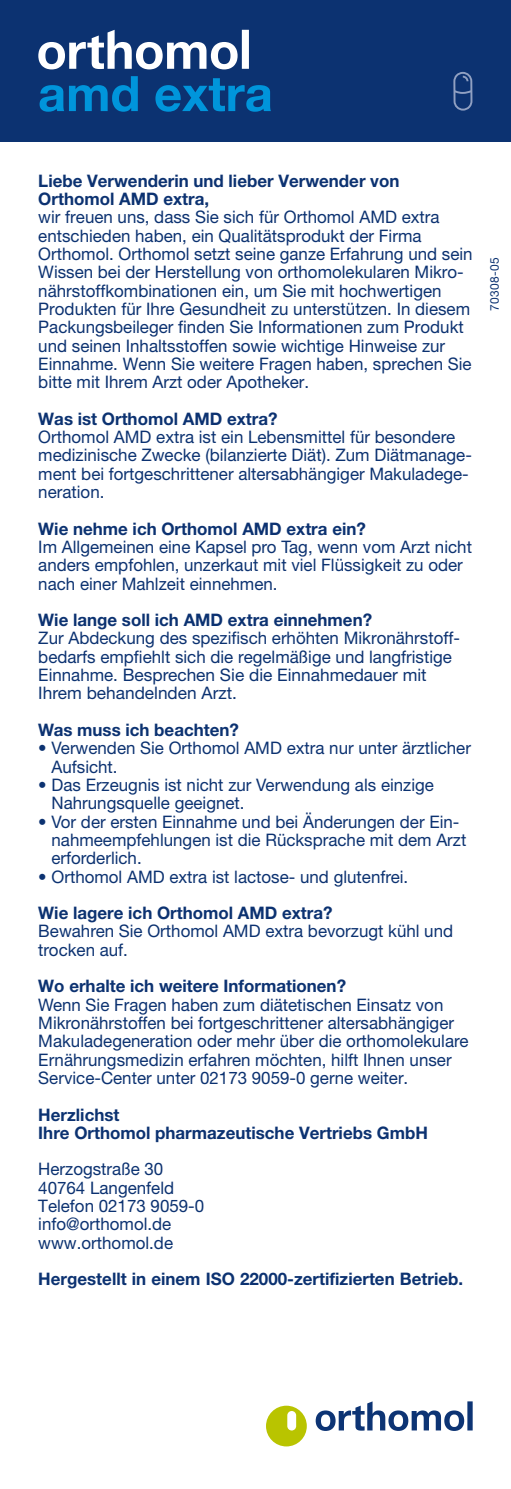
<style>
.page{position:relative;width:511px;height:1489px;background:#fff}
.page>*{position:absolute;margin:0;border:0;box-sizing:border-box;transform-origin:0 0}
.t1{font:17.25px/18.3px "Helvetica Neue LT Pro";color:#0c3271}
.t2{font:700 17.25px/18.3px "Helvetica Neue LT Pro";color:#0c3271}
.t3{font:12px "Helvetica Neue LT Pro";letter-spacing:.03em;color:#0c3271}
</style>
<div class="page">
<div style="left:0;top:0;width:510px;height:142px;background:#0c3271"></div>
<svg style="left:266px;top:1405px;width:40px;height:41px"></svg>
<svg style="left:315px;top:1401px;width:149px;height:29px"></svg>
<div style="left:467px;top:1401px;width:5px;height:29px;background:#0d3474"></div>
<svg style="left:453px;top:72px;width:19px;height:39px"></svg>
<svg style="left:38px;top:30px;width:199px;height:39px"></svg>
<div style="left:241px;top:30px;width:8px;height:39px;background:#fff"></div>
<svg style="left:40px;top:76px;width:98px;height:36px"></svg>
<svg style="left:155px;top:78px;width:116px;height:34px"></svg>
<p class="t2" style="left:38px;top:171px;width:362px">Liebe Verwenderin und lieber Verwender von<br>Orthomol AMD extra,</p>
<p class="t1" style="left:38px;top:208px;width:435px">wir freuen uns, dass Sie sich für Orthomol AMD extra entschieden haben, ein Qualitätsprodukt der Firma Orthomol. Orthomol setzt seine ganze Erfahrung und sein Wissen bei der Herstellung von orthomolekularen Mikro&shy;nährstoffkombinationen ein, um Sie mit hochwertigen Produkten für Ihre Gesundheit zu unterstützen. In diesem Packungsbeileger finden Sie Informationen zum Produkt und seinen Inhaltsstoffen sowie wichtige Hinweise zur Einnahme. Wenn Sie weitere Fragen haben, sprechen Sie bitte mit Ihrem Arzt oder Apotheker.</p>
<p class="t2" style="left:38px;top:409px;width:240px">Was ist Orthomol AMD extra?</p>
<p class="t1" style="left:38px;top:427px;width:434px">Orthomol AMD extra ist ein Lebensmittel für besondere medizinische Zwecke (bilanzierte Diät). Zum Diätmanage&shy;ment bei fortgeschrittener altersabhängiger Makuladege&shy;neration.</p>
<p class="t2" style="left:38px;top:519px;width:329px">Wie nehme ich Orthomol AMD extra ein?</p>
<p class="t1" style="left:38px;top:537px;width:435px">Im Allgemeinen eine Kapsel pro Tag, wenn vom Arzt nicht anders empfohlen, unzerkaut mit viel Flüssigkeit zu oder nach einer Mahlzeit einnehmen.</p>
<p class="t2" style="left:38px;top:610px;width:335px">Wie lange soll ich AMD extra einnehmen?</p>
<p class="t1" style="left:38px;top:628px;width:423px">Zur Abdeckung des spezifisch erhöhten Mikronährstoff&shy;bedarfs empfiehlt sich die regelmäßige und langfristige Einnahme. Besprechen Sie die Einnahmedauer mit Ihrem behandelnden Arzt.</p>
<p class="t2" style="left:38px;top:720px;width:202px">Was muss ich beachten?</p>
<p class="t1" style="left:51px;top:738px;width:420px;text-indent:-13px">• Verwenden Sie Orthomol AMD extra nur unter ärztlicher<br>Aufsicht.</p>
<p class="t1" style="left:51px;top:775px;width:383px;text-indent:-13px">• Das Erzeugnis ist nicht zur Verwendung als einzige<br>Nahrungsquelle geeignet.</p>
<p class="t1" style="left:51px;top:811px;width:416px;text-indent:-13px">• Vor der ersten Einnahme und bei Änderungen der Ein&shy;nahmeempfehlungen ist die Rücksprache mit dem Arzt erforderlich.</p>
<p class="t1" style="left:38px;top:866px;width:371px">• Orthomol AMD extra ist lactose- und glutenfrei.</p>
<p class="t2" style="left:38px;top:903px;width:295px">Wie lagere ich Orthomol AMD extra?</p>
<p class="t1" style="left:38px;top:921px;width:416px">Bewahren Sie Orthomol AMD extra bevorzugt kühl und trocken auf.</p>
<p class="t2" style="left:38px;top:976px;width:309px">Wo erhalte ich weitere Informationen?</p>
<p class="t1" style="left:38px;top:994px;width:431px">Wenn Sie Fragen haben zum diätetischen Einsatz von Mikronährstoffen bei fortgeschrittener altersabhängiger Makuladegeneration oder mehr über die orthomolekulare Ernährungsmedizin erfahren möchten, hilft Ihnen unser Service-Center unter 02173 9059-0 gerne weiter.</p>
<p class="t2" style="left:38px;top:1104px;width:391px">Herzlichst<br>Ihre Orthomol pharmazeutische Vertriebs GmbH</p>
<p class="t1" style="left:38px;top:1159px;width:167px">Herzogstraße 30<br>40764 Langenfeld<br>Telefon 02173 9059-0 info@orthomol.de www.orthomol.de</p>
<p class="t2" style="left:38px;top:1269px;width:426px">Hergestellt in einem ISO 22000-zertifizierten Betrieb.</p>
<p class="t3" style="left:486px;top:311px;width:56px;rotate:-90deg">70308-05</p>
</div>
